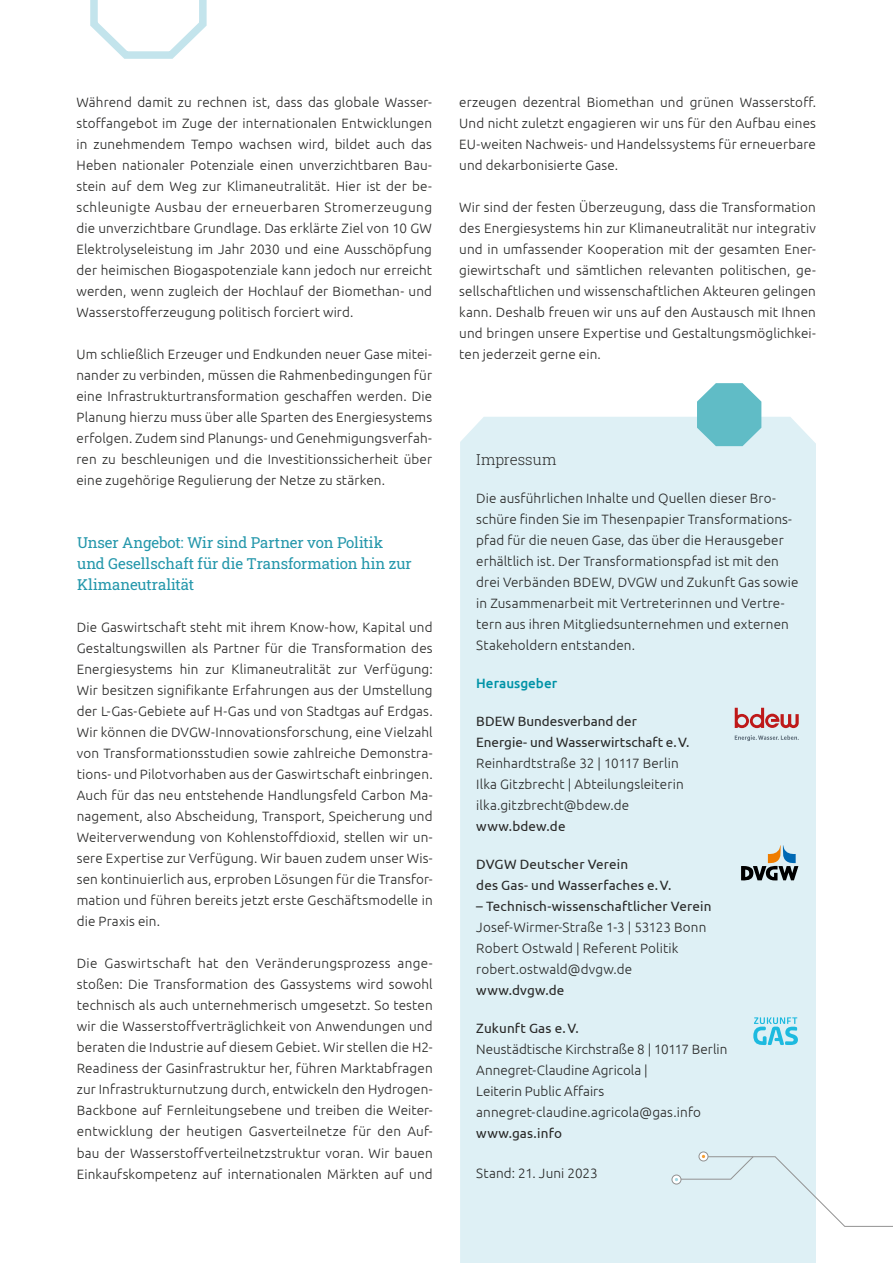
<style>
.page{position:relative;width:893px;height:1263px;background:#fff}
.page>*{position:absolute;margin:0;border:0;box-sizing:border-box;transform-origin:0 0}
.t1{font:15px/21px "Roboto Slab";letter-spacing:-.005em;color:#2497ab}
.t2{font:300 15px "Roboto Slab";color:#282827}
.t3{font:300 13.5px/21px "Ubuntu";letter-spacing:.01em;color:#282827;text-align:justify}
.t4{font:13.5px/21px "Ubuntu";letter-spacing:.01em;color:#282827}
.t5{font:500 13.5px "Ubuntu";color:#0093a7}
</style>
<div class="page">
<div style="left:460px;top:417px;width:356px;height:846px;background:#def0f5"></div>
<svg style="left:697px;top:383px;width:64px;height:63px;background:#78c6ce"></svg>
<svg style="left:735px;top:735px;width:64px;height:6px"></svg>
<svg style="left:735px;top:708px;width:64px;height:20px"></svg>
<svg style="left:741px;top:845px;width:57px;height:36px;background:#9aa5a5"></svg>
<svg style="left:753px;top:1017px;width:45px;height:28px"></svg>
<div style="left:672px;top:1175px;width:9px;height:9px;background:#fff;border-radius:50%"></div>
<div style="left:672px;top:1175px;width:9px;height:9px;border:1px solid #929292;border-radius:50%"></div>
<div style="left:699px;top:1152px;width:9px;height:9px;background:#fff;border-radius:50%"></div>
<div style="left:699px;top:1151px;width:9px;height:10px;border:1px solid #929292;border-radius:50%"></div>
<svg style="left:675px;top:1155px;width:218px;height:72px"></svg>
<svg style="left:90px;top:0;width:117px;height:59px"></svg>
<p class="t3" style="left:77px;top:92px;width:357px">Während damit zu rechnen ist, dass das globale Wasser&shy;stoffangebot im Zuge der internationalen Entwicklungen in zunehmendem Tempo wachsen wird, bildet auch das Heben nationaler Potenziale einen unverzichtbaren Bau&shy;stein auf dem Weg zur Klimaneutralität. Hier ist der be&shy;schleunigte Ausbau der erneuerbaren Stromerzeugung die unverzichtbare Grundlage. Das erklärte Ziel von 10 GW Elektrolyseleistung im Jahr 2030 und eine Ausschöpfung der heimischen Biogaspotenziale kann jedoch nur erreicht werden, wenn zugleich der Hochlauf der Biomethan- und Wasserstofferzeugung politisch forciert wird.</p>
<p class="t3" style="left:77px;top:344px;width:357px">Um schließlich Erzeuger und Endkunden neuer Gase mitei&shy;nander zu verbinden, müssen die Rahmenbedingungen für eine Infrastrukturtransformation geschaffen werden. Die Planung hierzu muss über alle Sparten des Energiesystems erfolgen. Zudem sind Planungs- und Genehmigungsverfah&shy;ren zu beschleunigen und die Investitionssicherheit über eine zugehörige Regulierung der Netze zu stärken.</p>
<p class="t1" style="left:77px;top:532px;width:336px">Unser Angebot: Wir sind Partner von Politik und Gesellschaft für die Transformation hin zur<br>Klimaneutralität</p>
<p class="t3" style="left:77px;top:617px;width:357px">Die Gaswirtschaft steht mit ihrem Know-how, Kapital und Gestaltungswillen als Partner für die Transformation des Energiesystems hin zur Klimaneutralität zur Verfügung:<br>Wir besitzen signifikante Erfahrungen aus der Umstellung der L-Gas-Gebiete auf H-Gas und von Stadtgas auf Erdgas.<br>Wir können die DVGW-Innovationsforschung, eine Vielzahl von Transformationsstudien sowie zahlreiche Demonstra&shy;tions- und Pilotvorhaben aus der Gaswirtschaft einbringen.<br>Auch für das neu entstehende Handlungsfeld Carbon Ma&shy;nagement, also Abscheidung, Transport, Speicherung und Weiterverwendung von Kohlenstoffdioxid, stellen wir un&shy;sere Expertise zur Verfügung. Wir bauen zudem unser Wis&shy;sen kontinuierlich aus, erproben Lösungen für die Transfor&shy;mation und führen bereits jetzt erste Geschäftsmodelle in die Praxis ein.</p>
<p class="t3" style="left:77px;top:953px;width:357px">Die Gaswirtschaft hat den Veränderungsprozess ange&shy;stoßen: Die Transformation des Gassystems wird sowohl technisch als auch unternehmerisch umgesetzt. So testen wir die Wasserstoffverträglichkeit von Anwendungen und beraten die Industrie auf diesem Gebiet. Wir stellen die H2- Readiness der Gasinfrastruktur her, führen Marktabfragen zur Infrastrukturnutzung durch, entwickeln den Hydrogen-Backbone auf Fernleitungsebene und treiben die Weiter&shy;entwicklung der heutigen Gasverteilnetze für den Auf&shy;bau der Wasserstoffverteilnetzstruktur voran. Wir bauen Einkaufskompetenz auf internationalen Märkten auf und</p>
<p class="t3" style="left:459px;top:92px;width:358px">erzeugen dezentral Biomethan und grünen Wasserstoff.<br>Und nicht zuletzt engagieren wir uns für den Aufbau eines EU-weiten Nachweis- und Handelssystems für erneuerbare und dekarbonisierte Gase.</p>
<p class="t3" style="left:459px;top:197px;width:358px">Wir sind der festen Überzeugung, dass die Transformation des Energiesystems hin zur Klimaneutralität nur integrativ und in umfassender Kooperation mit der gesamten Ener&shy;giewirtschaft und sämtlichen relevanten politischen, ge&shy;sellschaftlichen und wissenschaftlichen Akteuren gelingen kann. Deshalb freuen wir uns auf den Austausch mit Ihnen und bringen unsere Expertise und Gestaltungsmöglichkei&shy;ten jederzeit gerne ein.</p>
<p class="t2" style="left:476px;top:449px;width:82px">Impressum</p>
<p class="t3" style="left:476px;top:487px;width:324px;text-align:left">Die ausführlichen Inhalte und Quellen dieser Bro&shy;schüre finden Sie im Thesenpapier Transformations&shy;pfad für die neuen Gase, das über die Herausgeber erhältlich ist. Der Transformationspfad ist mit den drei Verbänden BDEW, DVGW und Zukunft Gas sowie in Zusammenarbeit mit Vertreterinnen und Vertre&shy;tern aus ihren Mitgliedsunternehmen und externen Stakeholdern entstanden.</p>
<p class="t5" style="left:476px;top:675px;width:82px">Herausgeber</p>
<p class="t4" style="left:476px;top:710px;width:215px">BDEW Bundesverband der<br>Energie- und Wasserwirtschaft e.V.</p>
<p class="t3" style="left:476px;top:753px;width:209px;text-align:left">Reinhardtstraße 32 | 10117 Berlin<br>Ilka Gitzbrecht | Abteilungsleiterin ilka.gitzbrecht@bdew.de</p>
<p class="t4" style="left:476px;top:815px;width:91px">www.bdew.de</p>
<p class="t4" style="left:476px;top:853px;width:197px">DVGW Deutscher Verein<br>des Gas- und Wasserfaches e.V.</p>
<p class="t4" style="left:476px;top:895px;width:237px">– Technisch-wissenschaftlicher Verein</p>
<p class="t3" style="left:476px;top:917px;width:232px;text-align:left">Josef-Wirmer-Straße 1-3 | 53123 Bonn<br>Robert Ostwald | Referent Politik robert.ostwald@dvgw.de</p>
<p class="t4" style="left:476px;top:979px;width:90px">www.dvgw.de</p>
<p class="t4" style="left:476px;top:1017px;width:104px">Zukunft Gas e.V.</p>
<p class="t3" style="left:476px;top:1039px;width:253px;text-align:left">Neustädtische Kirchstraße 8 | 10117 Berlin Annegret-Claudine Agricola |<br>Leiterin Public Affairs annegret-claudine.agricola@gas.info</p>
<p class="t4" style="left:476px;top:1123px;width:87px">www.gas.info</p>
<p class="t3" style="left:476px;top:1163px;width:123px">Stand: 21. Juni 2023</p>
</div>
